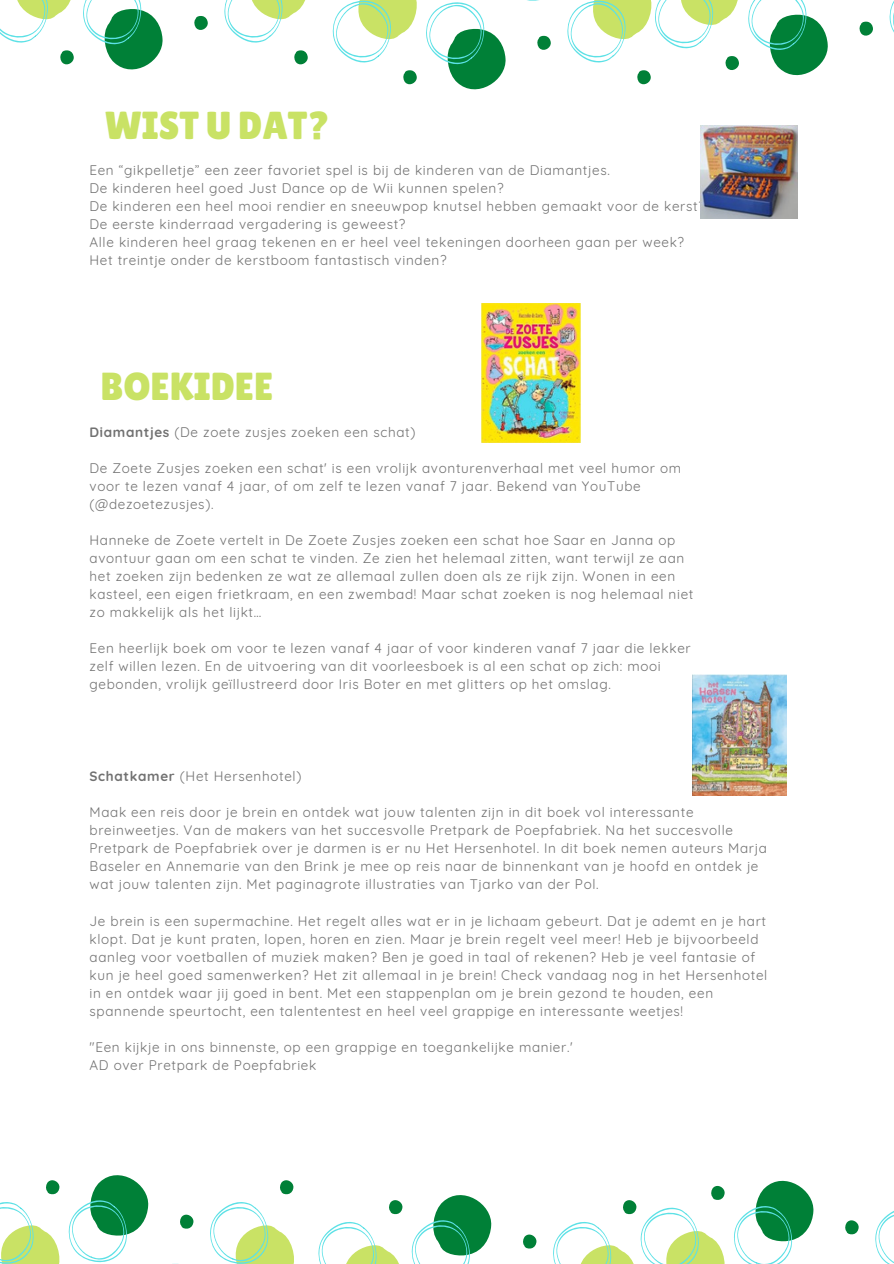
<style>
.page{position:relative;width:894px;height:1264px;background:#fff}
.page>*{position:absolute;margin:0;border:0;box-sizing:border-box;transform-origin:0 0}
.t1{font:39px "Lilita One";color:#c9e265}
.t2{font:13.5px/18px "Quicksand";letter-spacing:.05em;color:#717171}
.t3{font:12px "Quicksand";color:#717171}
.s1{font-weight:700}
</style>
<div class="page">
<svg style="left:889px;top:2px;width:4px;height:29px"></svg>
<svg style="left:859px;top:21px;width:14px;height:15px"></svg>
<svg style="left:748px;top:0;width:80px;height:75px"></svg>
<svg style="left:332px;top:0;width:407px;height:89px"></svg>
<svg style="left:294px;top:50px;width:14px;height:15px"></svg>
<svg style="left:224px;top:0;width:82px;height:43px"></svg>
<svg style="left:194px;top:16px;width:14px;height:14px"></svg>
<svg style="left:0;top:0;width:163px;height:69px"></svg>
<svg style="left:875px;top:1211px;width:18px;height:52px"></svg>
<svg style="left:845px;top:1220px;width:13px;height:14px"></svg>
<svg style="left:734px;top:1180px;width:80px;height:83px"></svg>
<svg style="left:553px;top:1185px;width:172px;height:78px"></svg>
<svg style="left:523px;top:1234px;width:13px;height:14px"></svg>
<svg style="left:389px;top:1200px;width:13px;height:14px"></svg>
<svg style="left:411px;top:1195px;width:81px;height:68px"></svg>
<svg style="left:318px;top:1222px;width:81px;height:41px"></svg>
<svg style="left:46px;top:1180px;width:14px;height:14px"></svg>
<svg style="left:68px;top:1175px;width:226px;height:88px"></svg>
<svg style="left:0;top:1202px;width:60px;height:61px"></svg>
<img style="left:700px;top:126px;width:97px;height:92px">
<img style="left:692px;top:674px;width:94px;height:121px">
<img style="left:481px;top:303px;width:99px;height:139px">
<p class="t1" style="left:105px;top:103px;width:227px">WIST U DAT?</p>
<p class="t2" style="left:89px;top:161px;width:521px">Een “gikpelletje” een zeer favoriet spel is bij de kinderen van de Diamantjes.</p>
<p class="t2" style="left:89px;top:179px;width:415px">De kinderen heel goed Just Dance op de Wii kunnen spelen?</p>
<p class="t2" style="left:89px;top:197px;width:617px">De kinderen een heel mooi rendier en sneeuwpop knutsel hebben gemaakt voor de kerst?</p>
<p class="t2" style="left:89px;top:215px;width:317px">De eerste kinderraad vergadering is geweest?</p>
<p class="t2" style="left:89px;top:233px;width:596px">Alle kinderen heel graag tekenen en er heel veel tekeningen doorheen gaan per week?</p>
<p class="t2" style="left:89px;top:251px;width:358px">Het treintje onder de kerstboom fantastisch vinden?</p>
<p class="t1" style="left:100px;top:364px;width:175px">BOEKIDEE</p>
<p class="t2" style="left:89px;top:423px;width:327px"><span class="s1">Diamantjes</span> (De zoete zusjes zoeken een schat)</p>
<p class="t2" style="left:89px;top:459px;width:593px">De Zoete Zusjes zoeken een schat' is een vrolijk avonturenverhaal met veel humor om voor te lezen vanaf 4 jaar, of om zelf te lezen vanaf 7 jaar. Bekend van YouTube (@dezoetezusjes).</p>
<p class="t2" style="left:89px;top:531px;width:605px">Hanneke de Zoete vertelt in De Zoete Zusjes zoeken een schat hoe Saar en Janna op avontuur gaan om een schat te vinden. Ze zien het helemaal zitten, want terwijl ze aan het zoeken zijn bedenken ze wat ze allemaal zullen doen als ze rijk zijn. Wonen in een kasteel, een eigen frietkraam, en een zwembad! Maar schat zoeken is nog helemaal niet zo makkelijk als het lijkt…</p>
<p class="t2" style="left:89px;top:639px;width:602px">Een heerlijk boek om voor te lezen vanaf 4 jaar of voor kinderen vanaf 7 jaar die lekker zelf willen lezen. En de uitvoering van dit voorleesboek is al een schat op zich: mooi gebonden, vrolijk geïllustreerd door Iris Boter en met glitters op het omslag.</p>
<p class="t3" style="left:100px;top:426px;width:4px">‘</p>
<p class="t2" style="left:89px;top:767px;width:213px"><span class="s1">Schatkamer</span> (Het Hersenhotel)</p>
<p class="t2" style="left:89px;top:803px;width:678px">Maak een reis door je brein en ontdek wat jouw talenten zijn in dit boek vol interessante breinweetjes. Van de makers van het succesvolle Pretpark de Poepfabriek. Na het succesvolle Pretpark de Poepfabriek over je darmen is er nu Het Hersenhotel. In dit boek nemen auteurs Marja Baseler en Annemarie van den Brink je mee op reis naar de binnenkant van je hoofd en ontdek je wat jouw talenten zijn. Met paginagrote illustraties van Tjarko van der Pol.</p>
<p class="t2" style="left:89px;top:911px;width:679px">Je brein is een supermachine. Het regelt alles wat er in je lichaam gebeurt. Dat je ademt en je hart klopt. Dat je kunt praten, lopen, horen en zien. Maar je brein regelt veel meer! Heb je bijvoorbeeld aanleg voor voetballen of muziek maken? Ben je goed in taal of rekenen? Heb je veel fantasie of kun je heel goed samenwerken? Het zit allemaal in je brein! Check vandaag nog in het Hersenhotel in en ontdek waar jij goed in bent. Met een stappenplan om je brein gezond te houden, een spannende speurtocht, een talententest en heel veel grappige en interessante weetjes!</p>
<p class="t2" style="left:89px;top:1037px;width:484px">"Een kijkje in ons binnenste, op een grappige en toegankelijke manier.'</p>
<p class="t2" style="left:89px;top:1055px;width:228px">AD over Pretpark de Poepfabriek</p>
</div>
